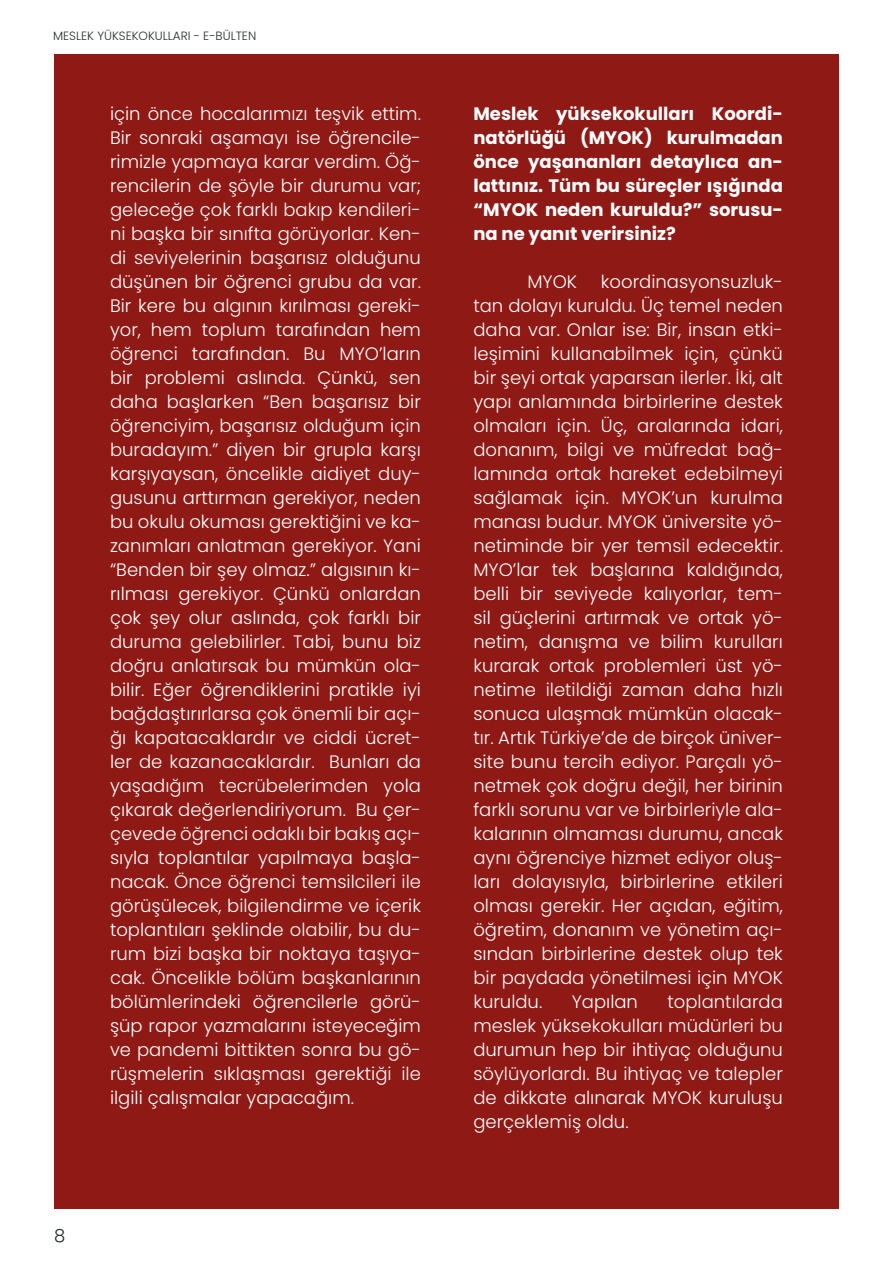
<style>
.page{position:relative;width:893px;height:1263px;background:#fff}
.page>*{position:absolute;margin:0;border:0;box-sizing:border-box;transform-origin:0 0}
.t1{font:300 18px/24px "Poppins";color:#fff;text-align:justify}
.t2{font:700 18px/24px "Poppins";color:#fff;text-align:justify}
.t3{font:300 18px "Poppins";color:#1b2528}
.t4{font:300 12px "Poppins";color:#262c2d}
</style>
<div class="page">
<div style="left:54px;top:54px;width:785px;height:1155px;background:#8f1915"></div>
<p class="t4" style="left:53px;top:29px;width:205px">MESLEK YÜKSEKOKULLARI - E-BÜLTEN</p>
<p class="t3" style="left:54px;top:1225px;width:13px">8</p>
<p class="t1" style="left:110px;top:102px;width:312px">için önce hocalarımızı teşvik ettim.<br>Bir sonraki aşamayı ise öğrencile&shy;rimizle yapmaya karar verdim. Öğ&shy;rencilerin de şöyle bir durumu var; geleceğe çok farklı bakıp kendileri&shy;ni başka bir sınıfta görüyorlar. Ken&shy;di seviyelerinin başarısız olduğunu düşünen bir öğrenci grubu da var.<br>Bir kere bu algının kırılması gereki&shy;yor, hem toplum tarafından hem öğrenci tarafından. Bu MYO’ların bir problemi aslında. Çünkü, sen daha başlarken “Ben başarısız bir öğrenciyim, başarısız olduğum için buradayım.” diyen bir grupla karşı karşıyaysan, öncelikle aidiyet duy&shy;gusunu arttırman gerekiyor, neden bu okulu okuması gerektiğini ve ka&shy;zanımları anlatman gerekiyor. Yani “Benden bir şey olmaz.” algısının kı&shy;rılması gerekiyor. Çünkü onlardan çok şey olur aslında, çok farklı bir duruma gelebilirler. Tabi, bunu biz doğru anlatırsak bu mümkün ola&shy;bilir. Eğer öğrendiklerini pratikle iyi bağdaştırırlarsa çok önemli bir açı&shy;ğı kapatacaklardır ve ciddi ücret&shy;ler de kazanacaklardır. Bunları da yaşadığım tecrübelerimden yola çıkarak değerlendiriyorum. Bu çer&shy;çevede öğrenci odaklı bir bakış açı&shy;sıyla toplantılar yapılmaya başla&shy;nacak. Önce öğrenci temsilcileri ile görüşülecek, bilgilendirme ve içerik toplantıları şeklinde olabilir, bu du&shy;rum bizi başka bir noktaya taşıya&shy;cak. Öncelikle bölüm başkanlarının bölümlerindeki öğrencilerle görü&shy;şüp rapor yazmalarını isteyeceğim ve pandemi bittikten sonra bu gö&shy;rüşmelerin sıklaşması gerektiği ile ilgili çalışmalar yapacağım.</p>
<p class="t2" style="left:473px;top:102px;width:311px">Meslek yüksekokulları Koordi&shy;natörlüğü (MYOK) kurulmadan önce yaşananları detaylıca an&shy;lattınız. Tüm bu süreçler ışığında “MYOK neden kuruldu?” sorusu&shy;na ne yanıt verirsiniz?</p>
<p class="t1" style="left:473px;top:270px;width:311px;text-indent:127px">koordinasyonsuzluk&shy;tan dolayı kuruldu. Üç temel neden daha var. Onlar ise: Bir, insan etki&shy;leşimini kullanabilmek için, çünkü bir şeyi ortak yaparsan ilerler. İki, alt yapı anlamında birbirlerine destek olmaları için. Üç, aralarında idari, donanım, bilgi ve müfredat bağ&shy;lamında ortak hareket edebilmeyi sağlamak için. MYOK’un kurulma manası budur. MYOK üniversite yö&shy;netiminde bir yer temsil edecektir.<br>MYO’lar tek başlarına kaldığında, belli bir seviyede kalıyorlar, tem&shy;sil güçlerini artırmak ve ortak yö&shy;netim, danışma ve bilim kurulları kurarak ortak problemleri üst yö&shy;netime iletildiği zaman daha hızlı sonuca ulaşmak mümkün olacak&shy;tır. Artık Türkiye’de de birçok üniver&shy;site bunu tercih ediyor. Parçalı yö&shy;netmek çok doğru değil, her birinin farklı sorunu var ve birbirleriyle ala&shy;kalarının olmaması durumu, ancak aynı öğrenciye hizmet ediyor oluş&shy;ları dolayısıyla, birbirlerine etkileri olması gerekir. Her açıdan, eğitim, öğretim, donanım ve yönetim açı&shy;sından birbirlerine destek olup tek bir paydada yönetilmesi için MYOK kuruldu.</p>
<p class="t1" style="left:527px;top:270px;width:51px">MYOK</p>
<p class="t1" style="left:473px;top:990px;width:311px;text-indent:194px">toplantılarda meslek yüksekokulları müdürleri bu durumun hep bir ihtiyaç olduğunu söylüyorlardı. Bu ihtiyaç ve talepler de dikkate alınarak MYOK kuruluşu gerçeklemiş oldu.</p>
<p class="t1" style="left:572px;top:990px;width:68px">Yapılan</p>
</div>
